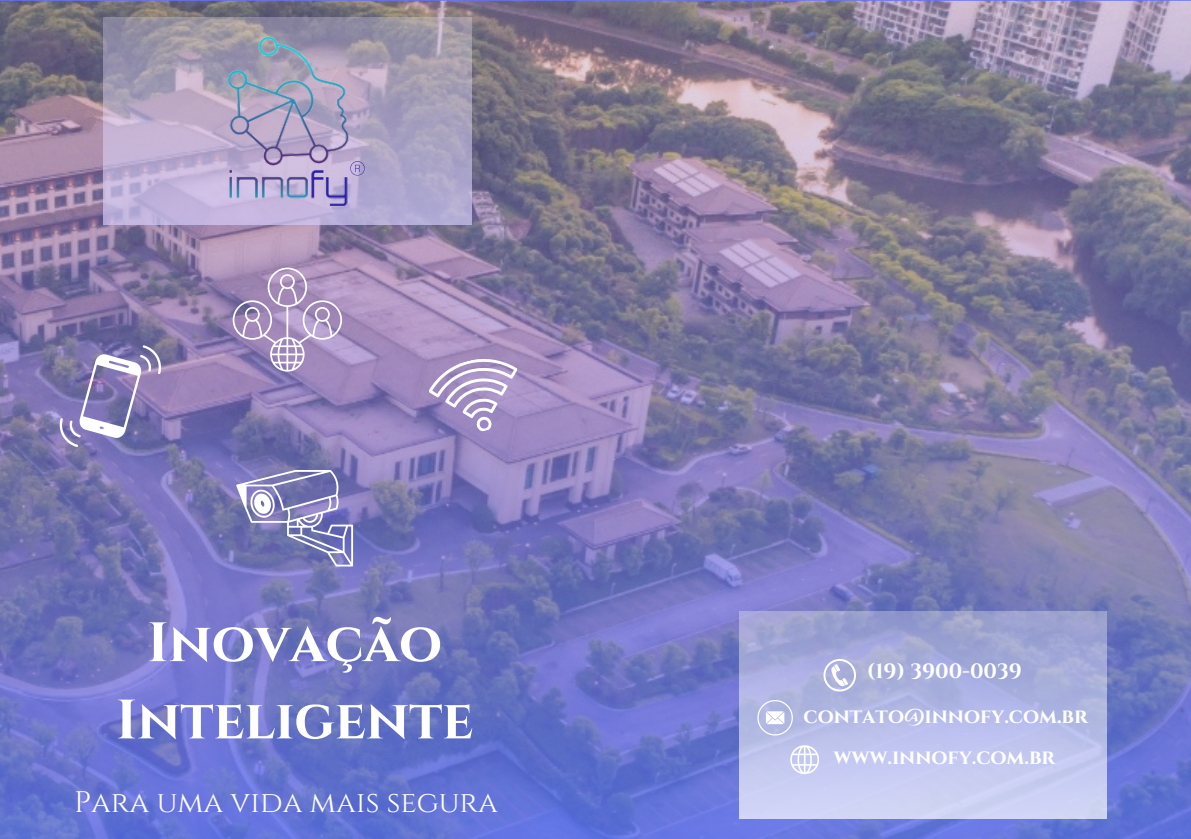
<style>
.page{position:relative;width:1191px;height:839px;background:#fff}
.page>*{position:absolute;margin:0;border:0;box-sizing:border-box;transform-origin:0 0}
.t1{font:700 55.4px/77.2px "Cinzel";color:#fff;text-align:center}
.t2{font:29.6px "Cinzel";color:#fff}
.t3{font:700 20.8px "Cinzel";color:#fff}
</style>
<div class="page">
<img style="left:0;top:0;width:1191px;height:839px">
<svg style="left:236px;top:470px;width:117px;height:96px;background:#898abe"></svg>
<svg style="left:233px;top:267px;width:109px;height:104px;background:#ae99c2"></svg>
<svg style="left:59px;top:345px;width:103px;height:102px;background:#8f87b7"></svg>
<svg style="left:424px;top:349px;width:106px;height:93px;background:#aa98c7"></svg>
<img style="left:192px;top:22px;width:191px;height:203px">
<svg style="left:350px;top:159px;width:15px;height:18px"></svg>
<div style="left:739px;top:611px;width:368px;height:207px;background:linear-gradient(to bottom,#969cce,#d3d7fb)"></div>
<svg style="left:824px;top:659px;width:32px;height:32px"></svg>
<svg style="left:757px;top:700px;width:36px;height:35px"></svg>
<svg style="left:790px;top:745px;width:29px;height:28px"></svg>
<p class="t1" style="left:116px;top:606px;width:359px">Inovação<br>Inteligente</p>
<p class="t2" style="left:74px;top:783px;width:425px">Para uma vida mais segura</p>
<p class="t3" style="left:867px;top:658px;width:157px">(19) 3900-0039</p>
<p class="t3" style="left:804px;top:702px;width:286px">contato@innofy.com.br</p>
<p class="t3" style="left:833px;top:743px;width:223px">www.innofy.com.br</p>
</div>
